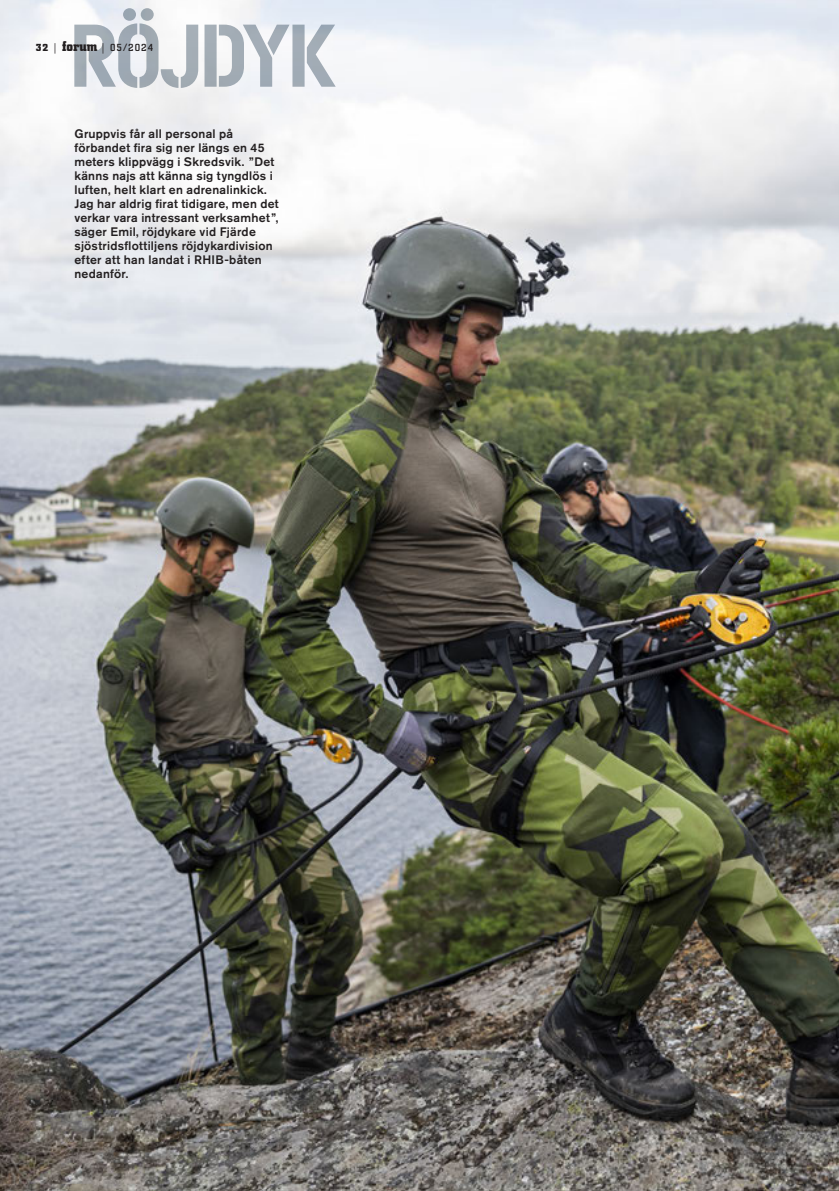
<style>
.page{position:relative;width:839px;height:1191px;background:#fff}
.page>*{position:absolute;margin:0;border:0;box-sizing:border-box;transform-origin:0 0}
.t1{font:87.5px "Forsvarsmakten Sans Stencil";letter-spacing:-.065em;color:#a8b2ba}
.Bröd_Forum_Charter_8_5_10_25{font:500 12.25px/14px "Akzidenz Grotesk Pro";letter-spacing:.02em;color:#231f20}
.t2{font:500 10.5px "City Pro";letter-spacing:.1em;color:#231f20}
.s1{font-weight:700}
.s2{font-family:"Charter ITC Std";font-weight:400}
.s3{font-weight:700;font-size:14px}
</style>
<div class="page">
<img style="left:0;top:0;width:838px;height:1191px">
<h1 class="t1" style="left:67px;top:1px;width:270px">RÖJDYK</h1>
<p class="t2" style="left:36px;top:41px;width:119px"><span class="s1">32</span> <span class="s2">|</span> <span class="s3">forum</span> <span class="s2">|</span> 05/2024</p>
<p class="Bröd_Forum_Charter_8_5_10_25" style="left:74px;top:127px;width:206px">Gruppvis får all personal på förbandet fira sig ner längs en 45 meters klippvägg i Skredsvik. ”Det känns najs att känna sig tyngdlös i luften, helt klart en adrenalinkick.<br>Jag har aldrig firat tidigare, men det verkar vara intressant verksamhet”, säger Emil, röjdykare vid Fjärde sjöstridsflottiljens röjdykardivision efter att han landat i RHIB-båten nedanför.</p>
</div>
